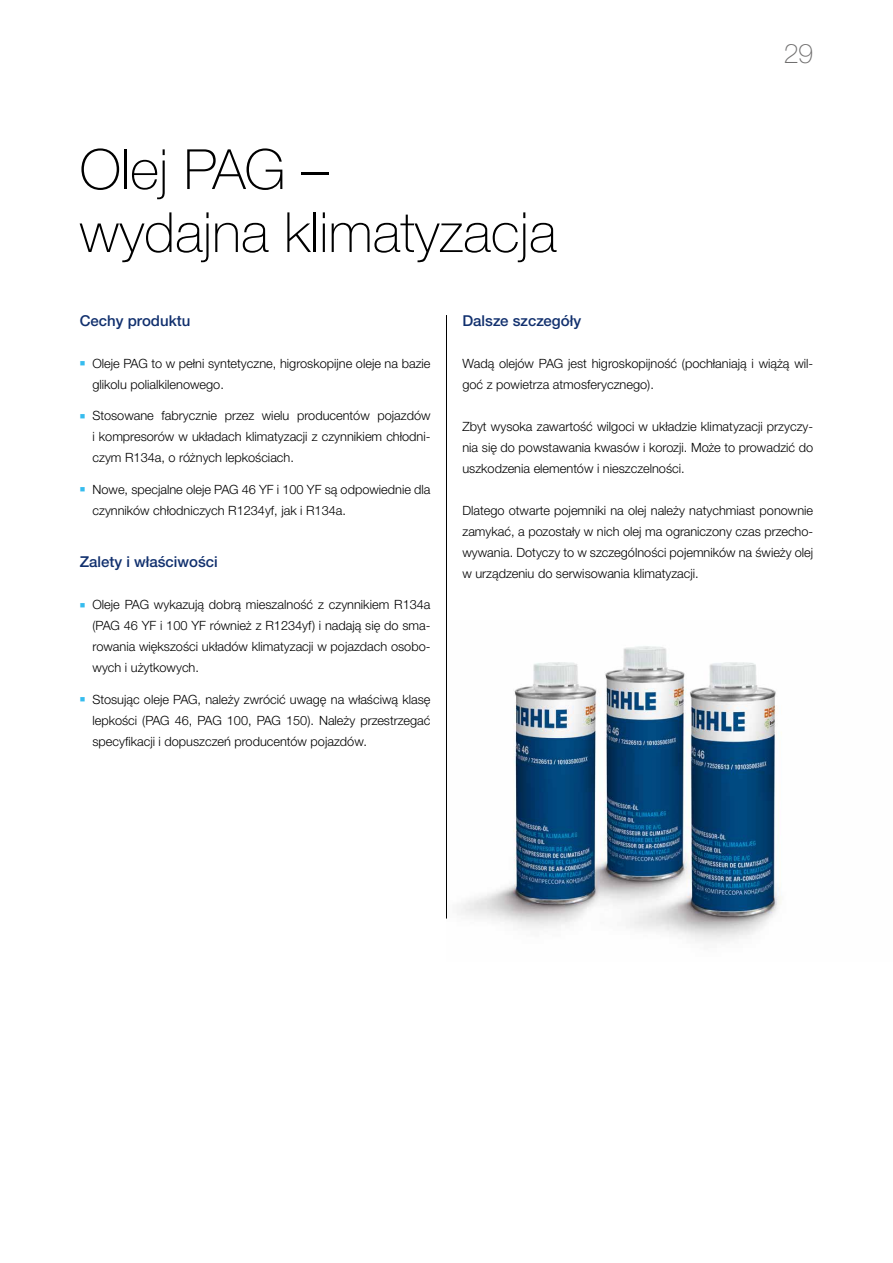
<style>
.page{position:relative;width:893px;height:1263px;background:#fff}
.page>*{position:absolute;margin:0;border:0;box-sizing:border-box;transform-origin:0 0}
.t1{font:100 55.5px/63px "Helvetica Neue LTW1 G";color:#000}
.t2{font:100 27px "Helvetica Neue LT Std";color:#706f6f}
.t3{font:500 15px "Helvetica Neue LTW1 G";color:#11306e}
.t4{font:300 12.75px/21px "Helvetica Neue LTW1 G";color:#000;text-align:justify}
.s1{color:#36bcee}
</style>
<div class="page">
<img style="left:446px;top:646px;width:335px;height:295px">
<hr style="left:446px;top:315px;width:1px;height:603px;background:#000">
<h1 class="t1" style="left:80px;top:138px;width:478px">Olej PAG –<br>wydajna klimatyzacja</h1>
<h2 class="t2" style="left:784px;top:38px;width:31px">29</h2>
<p class="t3" style="left:80px;top:311px;width:112px">Cechy produktu</p>
<p class="t4" style="left:92px;top:352px;width:340px;text-indent:-13px"><span class="s1">■</span> Oleje PAG to w pełni syntetyczne, higroskopijne oleje na bazie glikolu polialkilenowego.</p>
<p class="t4" style="left:92px;top:405px;width:340px;text-indent:-13px"><span class="s1">■</span> Stosowane fabrycznie przez wielu producentów pojazdów i kompresorów w układach klimatyzacji z czynnikiem chłodni&shy;czym R134a, o różnych lepkościach.</p>
<p class="t4" style="left:92px;top:478px;width:339px;text-indent:-13px"><span class="s1">■</span> Nowe, specjalne oleje PAG 46 YF i 100 YF są odpowiednie dla czynników chłodniczych R1234yf, jak i R134a.</p>
<p class="t3" style="left:80px;top:553px;width:140px">Zalety i właściwości</p>
<p class="t4" style="left:92px;top:594px;width:340px;text-indent:-13px"><span class="s1">■</span> Oleje PAG wykazują dobrą mieszalność z czynnikiem R134a (PAG 46 YF i 100 YF również z R1234yf) i nadają się do sma&shy;rowania większości układów klimatyzacji w pojazdach osobo&shy;wych i użytkowych.</p>
<p class="t4" style="left:92px;top:688px;width:340px;text-indent:-13px"><span class="s1">■</span> Stosując oleje PAG, należy zwrócić uwagę na właściwą klasę lepkości (PAG 46, PAG 100, PAG 150). Należy przestrzegać specyfikacji i dopuszczeń producentów pojazdów.</p>
<p class="t3" style="left:462px;top:311px;width:120px">Dalsze szczegóły</p>
<p class="t4" style="left:462px;top:352px;width:352px">Wadą olejów PAG jest higroskopijność (pochłaniają i wiążą wil&shy;goć z powietrza atmosferycznego).</p>
<p class="t4" style="left:462px;top:415px;width:352px">Zbyt wysoka zawartość wilgoci w układzie klimatyzacji przyczy&shy;nia się do powstawania kwasów i korozji. Może to prowadzić do uszkodzenia elementów i nieszczelności.</p>
<p class="t4" style="left:462px;top:499px;width:352px">Dlatego otwarte pojemniki na olej należy natychmiast ponownie zamykać, a pozostały w nich olej ma ograniczony czas przecho&shy;wywania. Dotyczy to w szczególności pojemników na świeży olej w urządzeniu do serwisowania klimatyzacji.</p>
</div>
